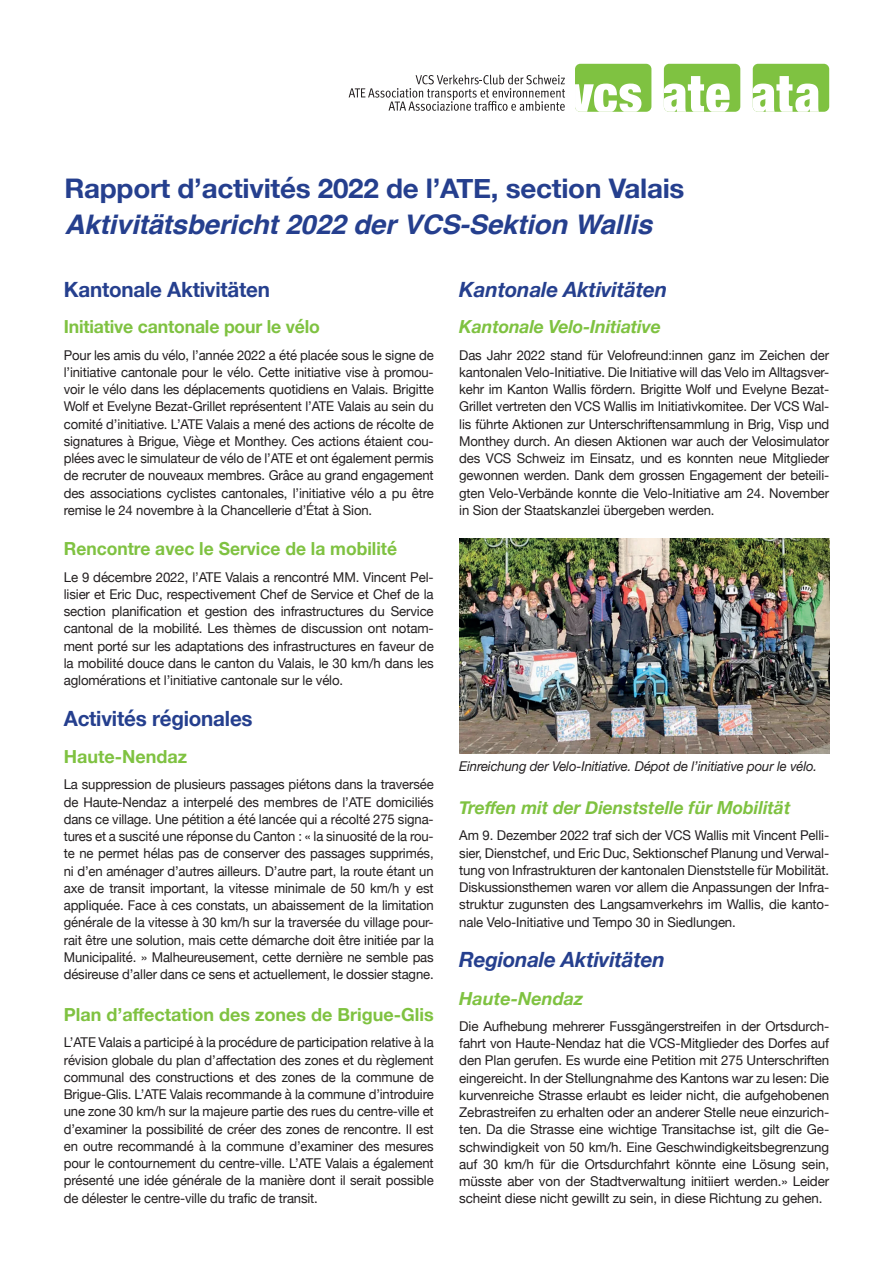
<style>
.page{position:relative;width:893px;height:1263px;background:#fff}
.page>*{position:absolute;margin:0;border:0;box-sizing:border-box;transform-origin:0 0}
.t1{font:700 27px "Helvetica Neue";letter-spacing:-.01em;color:#253f8e}
.t2{font:italic 700 27px "Helvetica";letter-spacing:-.01em;color:#253f8e}
.t3{font:italic 700 21px "Helvetica Neue";letter-spacing:-.01em;color:#253f8e}
.t4{font:700 21px "Helvetica Neue";letter-spacing:-.01em;color:#253f8e}
.t5{font:700 18px "Helvetica Neue";color:#7fc241}
.t6{font:italic 700 18px "Helvetica Neue";color:#7fc241}
.t7{font:13.5px/17.2px "Helvetica Neue";letter-spacing:-.01em;color:#231f20;text-align:justify}
.t8{font:italic 13.5px "Helvetica Neue";letter-spacing:-.01em;color:#231f20}
</style>
<div class="page">
<div style="left:753px;top:64px;width:76px;height:48px;background:#7fc241;border-radius:5px"></div>
<div style="left:664px;top:64px;width:76px;height:48px;background:#7fc241;border-radius:5px"></div>
<div style="left:575px;top:64px;width:76px;height:48px;background:#7fc241;border-radius:5px"></div>
<svg style="left:753px;top:76px;width:66px;height:36px"></svg>
<svg style="left:664px;top:76px;width:66px;height:36px"></svg>
<svg style="left:575px;top:84px;width:66px;height:28px"></svg>
<svg style="left:349px;top:75px;width:216px;height:36px"></svg>
<img style="left:459px;top:538px;width:370px;height:215px">
<h1 class="t1" style="left:64px;top:167px;width:622px">Rapport d’activités 2022 de l’ATE, section Valais</h1>
<h1 class="t2" style="left:64px;top:208px;width:589px">Aktivitätsbericht 2022 der VCS-Sektion Wallis</h1>
<h2 class="t4" style="left:64px;top:273px;width:208px">Kantonale Aktivitäten</h2>
<h3 class="t5" style="left:64px;top:313px;width:258px">Initiative cantonale pour le vélo</h3>
<p class="t7" style="left:64px;top:347px;width:371px">Pour les amis du vélo, l’année 2022 a été placée sous le signe de l’initiative cantonale pour le vélo. Cette initiative vise à promou&shy;voir le vélo dans les déplacements quotidiens en Valais. Brigitte Wolf et Evelyne Bezat-Grillet représentent l’ATE Valais au sein du comité d’initiative. L’ATE Valais a mené des actions de récolte de signatures à Brigue, Viège et Monthey. Ces actions étaient cou&shy;plées avec le simulateur de vélo de l’ATE et ont également permis de recruter de nouveaux membres. Grâce au grand engagement des associations cyclistes cantonales, l’initiative vélo a pu être remise le 24 novembre à la Chancellerie d’État à Sion.</p>
<h3 class="t5" style="left:64px;top:535px;width:335px">Rencontre avec le Service de la mobilité</h3>
<p class="t7" style="left:64px;top:569px;width:371px">Le 9 décembre 2022, l’ATE Valais a rencontré MM. Vincent Pel&shy;lisier et Eric Duc, respectivement Chef de Service et Chef de la section planification et gestion des infrastructures du Service cantonal de la mobilité. Les thèmes de discussion ont notam&shy;ment porté sur les adaptations des infrastructures en faveur de la mobilité douce dans le canton du Valais, le 30 km/h dans les aglomérations et l’initiative cantonale sur le vélo.</p>
<h2 class="t4" style="left:64px;top:702px;width:190px">Activités régionales</h2>
<h3 class="t5" style="left:64px;top:742px;width:125px">Haute-Nendaz</h3>
<p class="t7" style="left:64px;top:777px;width:371px">La suppression de plusieurs passages piétons dans la traversée de Haute-Nendaz a interpelé des membres de l’ATE domiciliés dans ce village. Une pétition a été lancée qui a récolté 275 signa&shy;tures et a suscité une réponse du Canton : « la sinuosité de la rou&shy;te ne permet hélas pas de conserver des passages supprimés, ni d’en aménager d’autres ailleurs. D’autre part, la route étant un axe de transit important, la vitesse minimale de 50 km/h y est appliquée. Face à ces constats, un abaissement de la limitation générale de la vitesse à 30 km/h sur la traversée du village pour&shy;rait être une solution, mais cette démarche doit être initiée par la Municipalité. » Malheureusement, cette dernière ne semble pas désireuse d’aller dans ce sens et actuellement, le dossier stagne.</p>
<h3 class="t5" style="left:64px;top:1000px;width:371px">Plan d’affectation des zones de Brigue-Glis</h3>
<p class="t7" style="left:64px;top:1035px;width:371px">L’ATE Valais a participé à la procédure de participation relative à la révision globale du plan d’affectation des zones et du règlement communal des constructions et des zones de la commune de Brigue-Glis. L’ATE Valais recommande à la commune d’introduire une zone 30 km/h sur la majeure partie des rues du centre-ville et d’examiner la possibilité de créer des zones de rencontre. Il est en outre recommandé à la commune d’examiner des mesures pour le contournement du centre-ville. L’ATE Valais a également présenté une idée générale de la manière dont il serait possible de délester le centre-ville du trafic de transit.</p>
<h2 class="t3" style="left:459px;top:273px;width:210px">Kantonale Aktivitäten</h2>
<h3 class="t6" style="left:459px;top:313px;width:203px">Kantonale Velo-Initiative</h3>
<p class="t7" style="left:459px;top:347px;width:371px">Das Jahr 2022 stand für Velofreund:innen ganz im Zeichen der kantonalen Velo-Initiative. Die Initiative will das Velo im Alltagsver&shy;kehr im Kanton Wallis fördern. Brigitte Wolf und Evelyne Bezat-Grillet vertreten den VCS Wallis im Initiativkomitee. Der VCS Wal&shy;lis führte Aktionen zur Unterschriftensammlung in Brig, Visp und Monthey durch. An diesen Aktionen war auch der Velosimulator des VCS Schweiz im Einsatz, und es konnten neue Mitglieder gewonnen werden. Dank dem grossen Engagement der beteili&shy;gten Velo-Verbände konnte die Velo-Initiative am 24. November in Sion der Staatskanzlei übergeben werden.</p>
<p class="t8" style="left:459px;top:757px;width:359px">Einreichung der Velo-Initiative. Dépot de l’initiative pour le vélo.</p>
<h3 class="t6" style="left:459px;top:793px;width:333px">Treffen mit der Dienststelle für Mobilität</h3>
<p class="t7" style="left:459px;top:828px;width:371px">Am 9. Dezember 2022 traf sich der VCS Wallis mit Vincent Pelli&shy;sier, Dienstchef, und Eric Duc, Sektionschef Planung und Verwal&shy;tung von Infrastrukturen der kantonalen Dienststelle für Mobilität.<br>Diskussionsthemen waren vor allem die Anpassungen der Infra&shy;struktur zugunsten des Langsamverkehrs im Wallis, die kanto&shy;nale Velo-Initiative und Tempo 30 in Siedlungen.</p>
<h2 class="t3" style="left:459px;top:943px;width:207px">Regionale Aktivitäten</h2>
<h3 class="t6" style="left:459px;top:984px;width:125px">Haute-Nendaz</h3>
<p class="t7" style="left:459px;top:1018px;width:371px">Die Aufhebung mehrerer Fussgängerstreifen in der Ortsdurch&shy;fahrt von Haute-Nendaz hat die VCS-Mitglieder des Dorfes auf den Plan gerufen. Es wurde eine Petition mit 275 Unterschriften eingereicht. In der Stellungnahme des Kantons war zu lesen: Die kurvenreiche Strasse erlaubt es leider nicht, die aufgehobenen Zebrastreifen zu erhalten oder an anderer Stelle neue einzurich&shy;ten. Da die Strasse eine wichtige Transitachse ist, gilt die Ge&shy;schwindigkeit von 50 km/h. Eine Geschwindigkeitsbegrenzung auf 30 km/h für die Ortsdurchfahrt könnte eine Lösung sein, müsste aber von der Stadtverwaltung initiiert werden.» Leider scheint diese nicht gewillt zu sein, in diese Richtung zu gehen.</p>
</div>
